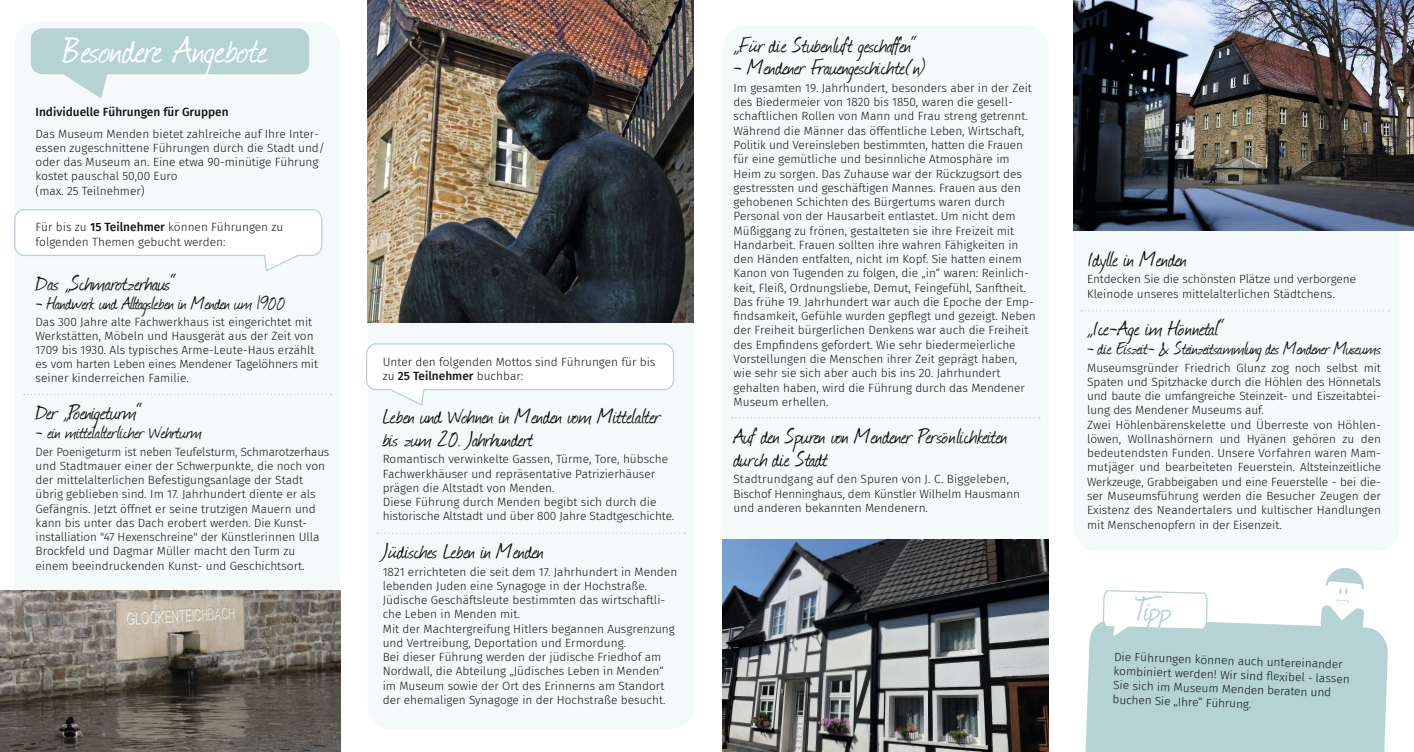
<style>
.page{position:relative;width:1414px;height:752px;background:#fff}
.page>*{position:absolute;margin:0;border:0;box-sizing:border-box;transform-origin:0 0}
.t1{font:45px "Journal";letter-spacing:-.005em;color:#fff}
.t2{font:37.5px "Journal";color:#b5d2d5}
.t3{font:25px/22.5px "Journal";letter-spacing:-.005em;color:#131413}
.t4{font:25px "Journal";letter-spacing:-.03em;color:#131413}
.t5{font:21.25px "Journal";letter-spacing:-.015em;color:#131413}
.t6{font:21px "Journal";letter-spacing:-.02em;color:#131413}
.t7{font:300 11.88px/14.2px "Fira Sans";color:#131413}
.t8{font:500 11.88px "Fira Sans";color:#131413}
.s1{font-weight:500}
.s2{font-weight:300}
</style>
<div class="page">
<div style="left:1073px;top:129px;width:326px;height:421px;background:#f4f9f9;border-radius:25px"></div>
<div style="left:722px;top:25px;width:326px;height:594px;background:#f4f9f9;border-radius:25px"></div>
<div style="left:14px;top:21px;width:326px;height:619px;background:#f4f9f9;border-radius:25px"></div>
<svg style="left:14px;top:209px;width:309px;height:63px"></svg>
<div style="left:368px;top:136px;width:326px;height:593px;background:#f4f9f9;border-radius:25px"></div>
<img style="left:1073px;top:1px;width:341px;height:229px">
<svg style="left:31px;top:28px;width:278px;height:70px"></svg>
<svg style="left:1085px;top:568px;width:303px;height:183px"></svg>
<svg style="left:366px;top:343px;width:308px;height:63px"></svg>
<img style="left:722px;top:539px;width:326px;height:212px">
<svg style="left:24px;top:394px;width:308px;height:1px"></svg>
<svg style="left:377px;top:532px;width:308px;height:1px"></svg>
<svg style="left:732px;top:417px;width:308px;height:1px"></svg>
<svg style="left:1081px;top:310px;width:308px;height:1px"></svg>
<img style="left:368px;top:1px;width:326px;height:321px">
<img style="left:0;top:590px;width:340px;height:161px">
<p class="t1" style="left:63px;top:19px;width:207px">Besondere Angebote</p>
<p class="t8" style="left:36px;top:102px;width:195px">Individuelle Führungen für Gruppen</p>
<p class="t7" style="left:36px;top:126px;width:291px">Das Museum Menden bietet zahlreiche auf Ihre Inter&shy;essen zugeschnittene Führungen durch die Stadt und/ oder das Museum an. Eine etwa 90-minütige Führung kostet pauschal 50,00 Euro</p>
<p class="t7" style="left:36px;top:183px;width:111px">(max. 25 Teilnehmer)</p>
<p class="t7" style="left:36px;top:220px;width:249px">Für bis zu <span class="s1">15 Teilnehmer</span> können Führungen zu</p>
<p class="t7" style="left:36px;top:234px;width:192px">folgenden Themen gebucht werden:</p>
<p class="t3" style="left:36px;top:271px;width:142px">Das „Schmarotzerhaus“</p>
<p class="t5" style="left:36px;top:288px;width:252px">- Handwerk und Alltagsleben in Menden um 1900</p>
<p class="t7" style="left:36px;top:315px;width:284px;line-height:13.9px">Das 300 Jahre alte Fachwerkhaus ist eingerichtet mit Werkstätten, Möbeln und Hausgerät aus der Zeit von 1709 bis 1930. Als typisches Arme-Leute-Haus erzählt es vom harten Leben eines Mendener Tagelöhners mit seiner kinderreichen Familie.</p>
<p class="t4" style="left:36px;top:395px;width:108px">Der „Poenigeturm“</p>
<p class="t5" style="left:36px;top:417px;width:168px">- ein mittelalterlicher Wehrturm</p>
<p class="t7" style="left:36px;top:444px;width:295px">Der Poenigeturm ist neben Teufelsturm, Schmarotzerhaus</p>
<p class="t7" style="left:36px;top:458px;width:291px">und Stadtmauer einer der Schwerpunkte, die noch von der mittelalterlichen Befestigungsanlage der Stadt übrig geblieben sind. Im 17. Jahrhundert diente er als Gefängnis. Jetzt öffnet er seine trutzigen Mauern und kann bis unter das Dach erobert werden. Die Kunst-</p>
<p class="t7" style="left:36px;top:529px;width:285px">installiation "47 Hexenschreine" der Künstlerinnen Ulla<br>Brockfeld und Dagmar Müller macht den Turm zu</p>
<p class="t7" style="left:36px;top:558px;width:271px">einem beeindruckenden Kunst- und Geschichtsort.</p>
<p class="t7" style="left:383px;top:354px;width:274px">Unter den folgenden Mottos sind Führungen für bis</p>
<p class="t8" style="left:383px;top:366px;width:142px"><span class="s2">zu</span> 25 Teilnehmer <span class="s2">buchbar:</span></p>
<p class="t3" style="left:383px;top:404px;width:279px">Leben und Wohnen in Menden vom Mittelalter bis zum 20. Jahrhundert</p>
<p class="t7" style="left:383px;top:452px;width:287px">Romantisch verwinkelte Gassen, Türme, Tore, hübsche<br>Fachwerkhäuser und repräsentative Patrizierhäuser prägen die Altstadt von Menden.</p>
<p class="t7" style="left:383px;top:494px;width:293px">Diese Führung durch Menden begibt sich durch die historische Altstadt und über 800 Jahre Stadtgeschichte.</p>
<p class="t3" style="left:383px;top:539px;width:162px">Jüdisches Leben in Menden</p>
<p class="t7" style="left:383px;top:564px;width:296px">1821 errichteten die seit dem 17. Jahrhundert in Menden lebenden Juden eine Synagoge in der Hochstraße.</p>
<p class="t7" style="left:383px;top:592px;width:284px">Jüdische Geschäftsleute bestimmten das wirtschaftli&shy;che Leben in Menden mit.</p>
<p class="t7" style="left:383px;top:621px;width:294px">Mit der Machtergreifung Hitlers begannen Ausgrenzung und Vertreibung, Deportation und Ermordung.</p>
<p class="t7" style="left:383px;top:649px;width:284px">Bei dieser Führung werden der jüdische Friedhof am Nordwall, die Abteilung „Jüdisches Leben in Menden“ im Museum sowie der Ort des Erinnerns am Standort der ehemaligen Synagoge in der Hochstraße besucht.</p>
<p class="t3" style="left:733px;top:33px;width:185px">„Für die Stubenluft geschaffen“</p>
<p class="t3" style="left:733px;top:56px;width:194px">- Mendener Frauengeschichte(n)</p>
<p class="t7" style="left:733px;top:81px;width:304px">Im gesamten 19. Jahrhundert, besonders aber in der Zeit des Biedermeier von 1820 bis 1850, waren die gesell&shy;schaftlichen Rollen von Mann und Frau streng getrennt.<br>Während die Männer das öffentliche Leben, Wirtschaft, Politik und Vereinsleben bestimmten, hatten die Frauen für eine gemütliche und besinnliche Atmosphäre im Heim zu sorgen. Das Zuhause war der Rückzugsort des gestressten und geschäftigen Mannes. Frauen aus den gehobenen Schichten des Bürgertums waren durch Personal von der Hausarbeit entlastet. Um nicht dem Müßiggang zu frönen, gestalteten sie ihre Freizeit mit Handarbeit. Frauen sollten ihre wahren Fähigkeiten in den Händen entfalten, nicht im Kopf. Sie hatten einem Kanon von Tugenden zu folgen, die „in“ waren: Reinlich&shy;keit, Fleiß, Ordnungsliebe, Demut, Feingefühl, Sanftheit.<br>Das frühe 19. Jahrhundert war auch die Epoche der Emp&shy;findsamkeit, Gefühle wurden gepflegt und gezeigt. Neben der Freiheit bürgerlichen Denkens war auch die Freiheit des Empfindens gefordert. Wie sehr biedermeierliche Vorstellungen die Menschen ihrer Zeit geprägt haben, wie sehr sie sich aber auch bis ins 20. Jahrhundert gehalten haben, wird die Führung durch das Mendener Museum erhellen.</p>
<p class="t3" style="left:733px;top:424px;width:275px">Auf den Spuren von Mendener Persönlichkeiten durch die Stadt</p>
<p class="t7" style="left:733px;top:472px;width:277px">Stadtrundgang auf den Spuren von J. C. Biggeleben,</p>
<p class="t7" style="left:733px;top:486px;width:288px">Bischof Henninghaus, dem Künstler Wilhelm Hausmann und anderen bekannten Mendenern.</p>
<p class="t3" style="left:1087px;top:247px;width:101px">Idylle in Menden</p>
<p class="t7" style="left:1087px;top:272px;width:270px">Entdecken Sie die schönsten Plätze und verborgene<br>Kleinode unseres mittelalterlichen Städtchens.</p>
<p class="t3" style="left:1087px;top:316px;width:139px">„Ice-Age im Hönnetal“</p>
<p class="t6" style="left:1087px;top:334px;width:295px">- die Eiszeit- &amp; Steinzeitsammlung des Mendener Museums</p>
<p class="t7" style="left:1087px;top:360px;width:295px;text-align:justify">Museumsgründer Friedrich Glunz zog noch selbst mit Spaten und Spitzhacke durch die Höhlen des Hönnetals und baute die umfangreiche Steinzeit- und Eiszeitabtei&shy;lung des Mendener Museums auf.</p>
<p class="t7" style="left:1087px;top:417px;width:295px;text-align:justify">Zwei Höhlenbärenskelette und Überreste von Höhlen&shy;löwen, Wollnashörnern und Hyänen gehören zu den bedeutendsten Funden. Unsere Vorfahren waren Mam&shy;mutjäger und bearbeiteten Feuerstein. Altsteinzeitliche Werkzeuge, Grabbeigaben und eine Feuerstelle - bei die&shy;ser Museumsführung werden die Besucher Zeugen der Existenz des Neandertalers und kultischer Handlungen mit Menschenopfern in der Eisenzeit.</p>
<p class="t2" style="left:1136px;top:583px;width:38px;rotate:2deg">Tipp</p>
<p class="t7" style="left:1114px;top:649px;width:238px;rotate:2deg">Die Führungen können auch untereinander kombiniert werden! Wir sind fl exibel - lassen<br>Sie sich im Museum Menden beraten und</p>
<p class="t7" style="left:1113px;top:691px;width:140px;rotate:2deg">buchen Sie „Ihre“ Führung.</p>
</div>
